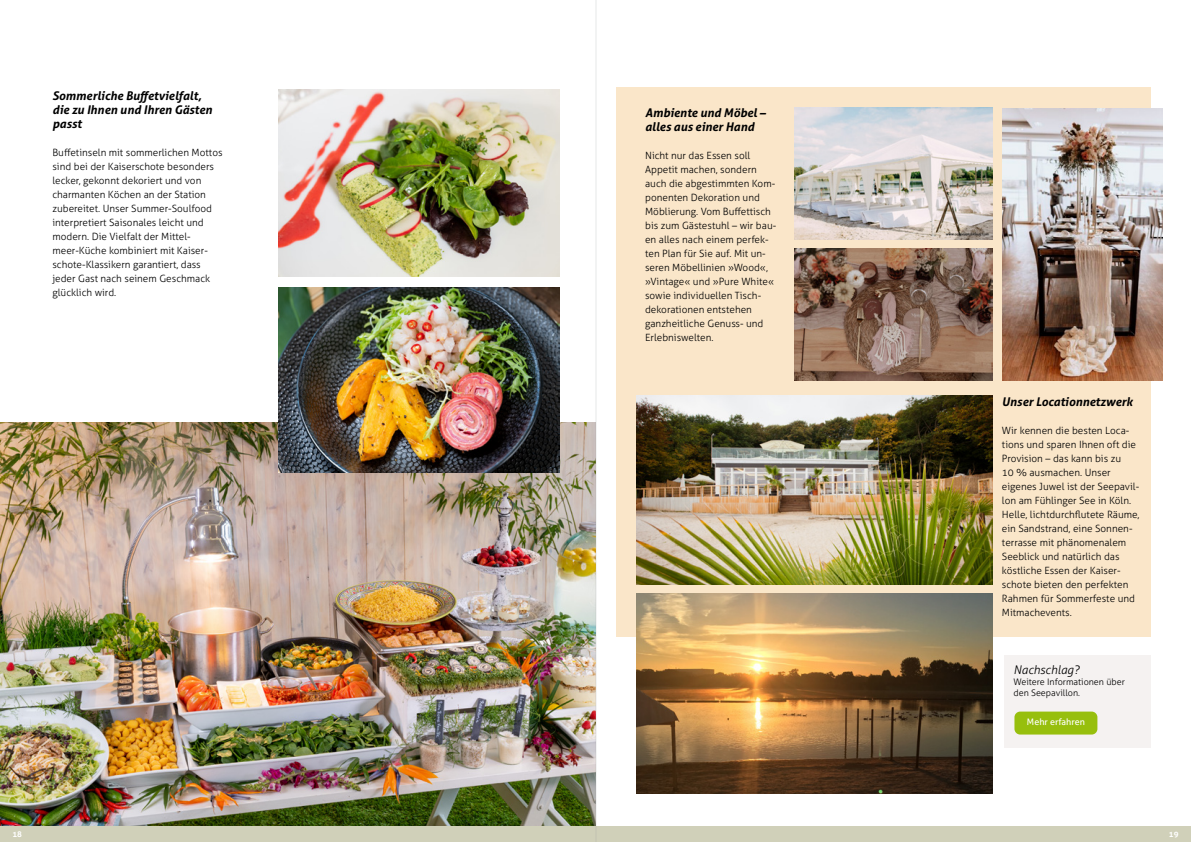
<style>
.page{position:relative;width:1191px;height:842px;background:#fff}
.page>*{position:absolute;margin:0;border:0;box-sizing:border-box;transform-origin:0 0}
.t1{font:italic 700 12px/14px "Aller";color:#000}
.t2{font:italic 300 12px "Aller";color:#000}
.t3{font:300 10px/14px "Aller";color:#000}
.t4{font:300 9px/10.8px "Aller";color:#000}
.t5{font:9px "Aller";color:#fff}
.t6{font:700 8px "Aller";color:#fff}
</style>
<div class="page">
<div style="left:616px;top:88px;width:534px;height:549px;background:#fae6c9"></div>
<img style="left:0;top:422px;width:595px;height:404px">
<img style="left:279px;top:89px;width:280px;height:188px">
<img style="left:279px;top:288px;width:280px;height:184px">
<img style="left:794px;top:108px;width:198px;height:132px">
<img style="left:794px;top:248px;width:198px;height:132px">
<img style="left:1002px;top:108px;width:160px;height:272px">
<img style="left:636px;top:395px;width:356px;height:189px">
<img style="left:636px;top:593px;width:356px;height:201px">
<div style="left:1003px;top:655px;width:147px;height:92px;background:#f5f2f1"></div>
<div style="left:1014px;top:711px;width:83px;height:23px;background:#97bf0d;border-radius:6px"></div>
<div style="left:0;top:826px;width:595px;height:16px;background:#d0d0b9"></div>
<div style="left:595px;top:826px;width:596px;height:16px;background:#d0d0b9"></div>
<hr style="left:595px;top:0;width:1px;height:842px;background:#9c9e9f">
<p class="t1" style="left:52px;top:88px;width:161px">Sommerliche Buffetvielfalt, die zu Ihnen und Ihren Gästen passt</p>
<p class="t3" style="left:52px;top:145px;width:172px">Buffetinseln mit sommerlichen Mottos sind bei der Kaiserschote besonders lecker, gekonnt dekoriert und von charmanten Köchen an der Station zubereitet. Unser Summer-Soulfood interpretiert Saisonales leicht und modern. Die Vielfalt der Mittel&shy;meer-Küche kombiniert mit Kaiser&shy;schote-Klassikern garantiert, dass jeder Gast nach seinem Geschmack glücklich wird.</p>
<p class="t1" style="left:645px;top:105px;width:122px">Ambiente und Möbel – alles aus einer Hand</p>
<p class="t3" style="left:645px;top:148px;width:133px">Nicht nur das Essen soll<br>Appetit machen, sondern auch die abgestimmten Kom&shy;ponenten Dekoration und<br>Möblierung. Vom Buffettisch bis zum Gästestuhl – wir bau&shy;en alles nach einem perfek&shy;ten Plan für Sie auf. Mit un&shy;seren Möbellinien »Wood«, »Vintage« und »Pure White« sowie individuellen Tisch&shy;dekorationen entstehen ganzheitliche Genuss- und<br>Erlebniswelten.</p>
<p class="t1" style="left:1002px;top:394px;width:132px">Unser Locationnetzwerk</p>
<p class="t3" style="left:1002px;top:423px;width:139px">Wir kennen die besten Loca&shy;tions und sparen Ihnen oft die<br>Provision – das kann bis zu<br>10 % ausmachen. Unser eigenes Juwel ist der Seepavil&shy;lon am Fühlinger See in Köln.<br>Helle, lichtdurchflutete Räume, ein Sandstrand, eine Sonnen&shy;terrasse mit phänomenalem<br>Seeblick und natürlich das köstliche Essen der Kaiser&shy;schote bieten den perfekten<br>Rahmen für Sommerfeste und<br>Mitmachevents.</p>
<p class="t2" style="left:1013px;top:663px;width:67px">Nachschlag?</p>
<p class="t4" style="left:1013px;top:677px;width:113px">Weitere Informationen über den Seepavillon.</p>
<p class="t5" style="left:1027px;top:717px;width:59px">Mehr erfahren</p>
<p class="t6" style="left:12px;top:829px;width:11px">18</p>
<p class="t6" style="left:1168px;top:829px;width:11px">19</p>
</div>
